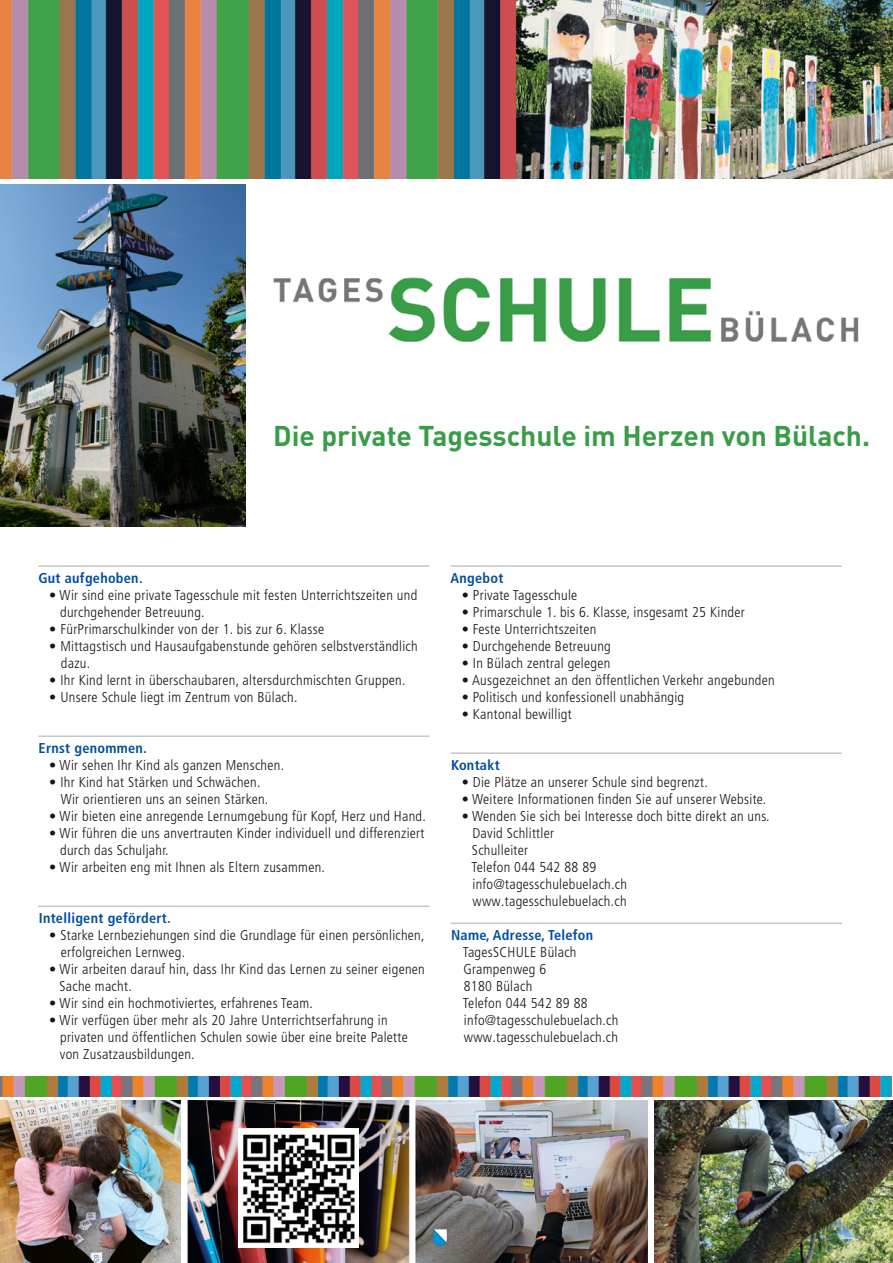
<style>
.page{position:relative;width:893px;height:1263px;background:#fff}
.page>*{position:absolute;margin:0;border:0;box-sizing:border-box;transform-origin:0 0}
.t1{font:700 28.2px "DIN Pro";color:#399d48}
.Grundschrift_Inhalt_Einzug_3mm{font:300 condensed 14.25px/17px "Frutiger LT Pro";letter-spacing:.02em;color:#181716}
.Titel_2_Inhalt{font:700 condensed 14.25px "Frutiger LT Pro";letter-spacing:.02em;color:#004e9e}
</style>
<div class="page">
<svg style="left:0;top:1076px;width:893px;height:187px"></svg>
<img style="left:13px;top:1076px;width:870px;height:1px">
<img style="left:0;top:1077px;width:892px;height:19px">
<img style="left:655px;top:1101px;width:238px;height:162px">
<img style="left:416px;top:1101px;width:232px;height:162px">
<img style="left:187px;top:1100px;width:223px;height:163px">
<img style="left:0;top:1101px;width:181px;height:162px">
<img style="left:238px;top:1128px;width:121px;height:119px">
<img style="left:0;top:0;width:893px;height:178px">
<img style="left:273px;top:277px;width:586px;height:65px">
<img style="left:0;top:185px;width:246px;height:341px">
<hr style="left:38px;top:565px;width:391px;height:2px;background:#c5c6c6">
<hr style="left:38px;top:735px;width:391px;height:2px;background:#c5c6c6">
<hr style="left:38px;top:905px;width:391px;height:2px;background:#c5c6c6">
<hr style="left:451px;top:565px;width:391px;height:2px;background:#c5c6c6">
<hr style="left:451px;top:752px;width:391px;height:2px;background:#c5c6c6">
<hr style="left:451px;top:922px;width:391px;height:2px;background:#c5c6c6">
<svg style="left:433px;top:1229px;width:14px;height:17px"></svg>
<p class="t1" style="left:273px;top:413px;width:599px">Die private Tagesschule im Herzen von Bülach.</p>
<p class="Titel_2_Inhalt" style="left:38px;top:569px;width:106px">Gut aufgehoben.</p>
<p class="Grundschrift_Inhalt_Einzug_3mm" style="left:60px;top:586px;width:359px;text-indent:-11px">• Wir sind eine private Tagesschule mit festen Unterrichtszeiten und durchgehender Betreuung.</p>
<p class="Grundschrift_Inhalt_Einzug_3mm" style="left:49px;top:620px;width:276px">• FürPrimarschulkinder von der 1. bis zur 6. Klasse</p>
<p class="Grundschrift_Inhalt_Einzug_3mm" style="left:61px;top:637px;width:358px;text-indent:-12px">• Mittagstisch und Hausaufgabenstunde gehören selbstverständlich dazu.</p>
<p class="Grundschrift_Inhalt_Einzug_3mm" style="left:49px;top:671px;width:358px">• Ihr Kind lernt in überschaubaren, altersdurchmischten Gruppen.</p>
<p class="Grundschrift_Inhalt_Einzug_3mm" style="left:49px;top:688px;width:250px">• Unsere Schule liegt im Zentrum von Bülach.</p>
<p class="Titel_2_Inhalt" style="left:39px;top:739px;width:110px">Ernst genommen.</p>
<p class="Grundschrift_Inhalt_Einzug_3mm" style="left:49px;top:756px;width:236px">• Wir sehen Ihr Kind als ganzen Menschen.</p>
<p class="Grundschrift_Inhalt_Einzug_3mm" style="left:61px;top:773px;width:209px;text-indent:-11px">• Ihr Kind hat Stärken und Schwächen.<br>Wir orientieren uns an seinen Stärken.</p>
<p class="Grundschrift_Inhalt_Einzug_3mm" style="left:49px;top:807px;width:378px">• Wir bieten eine anregende Lernumgebung für Kopf, Herz und Hand.</p>
<p class="Grundschrift_Inhalt_Einzug_3mm" style="left:60px;top:824px;width:366px;text-indent:-11px">• Wir führen die uns anvertrauten Kinder individuell und differenziert durch das Schuljahr.</p>
<p class="Grundschrift_Inhalt_Einzug_3mm" style="left:49px;top:858px;width:277px">• Wir arbeiten eng mit Ihnen als Eltern zusammen.</p>
<p class="Titel_2_Inhalt" style="left:39px;top:909px;width:134px">Intelligent gefördert.</p>
<p class="Grundschrift_Inhalt_Einzug_3mm" style="left:61px;top:926px;width:365px;text-indent:-12px">• Starke Lernbeziehungen sind die Grundlage für einen persönlichen, erfolgreichen Lernweg.</p>
<p class="Grundschrift_Inhalt_Einzug_3mm" style="left:59px;top:960px;width:367px;text-indent:-10px">• Wir arbeiten darauf hin, dass Ihr Kind das Lernen zu seiner eigenen<br>Sache macht.</p>
<p class="Grundschrift_Inhalt_Einzug_3mm" style="left:49px;top:994px;width:265px">• Wir sind ein hochmotiviertes, erfahrenes Team.</p>
<p class="Grundschrift_Inhalt_Einzug_3mm" style="left:60px;top:1011px;width:349px;text-indent:-11px">• Wir verfügen über mehr als 20 Jahre Unterrichtserfahrung in privaten und öffentlichen Schulen sowie über eine breite Palette von Zusatzausbildungen.</p>
<p class="Titel_2_Inhalt" style="left:451px;top:569px;width:54px">Angebot</p>
<p class="Grundschrift_Inhalt_Einzug_3mm" style="left:462px;top:586px;width:117px">• Private Tagesschule</p>
<p class="Grundschrift_Inhalt_Einzug_3mm" style="left:462px;top:603px;width:285px">• Primarschule 1. bis 6. Klasse, insgesamt 25 Kinder</p>
<p class="Grundschrift_Inhalt_Einzug_3mm" style="left:462px;top:620px;width:136px">• Feste Unterrichtszeiten</p>
<p class="Grundschrift_Inhalt_Einzug_3mm" style="left:462px;top:637px;width:151px">• Durchgehende Betreuung</p>
<p class="Grundschrift_Inhalt_Einzug_3mm" style="left:462px;top:654px;width:150px">• In Bülach zentral gelegen</p>
<p class="Grundschrift_Inhalt_Einzug_3mm" style="left:462px;top:671px;width:315px">• Ausgezeichnet an den öffentlichen Verkehr angebunden</p>
<p class="Grundschrift_Inhalt_Einzug_3mm" style="left:462px;top:688px;width:224px">• Politisch und konfessionell unabhängig</p>
<p class="Grundschrift_Inhalt_Einzug_3mm" style="left:462px;top:705px;width:111px">• Kantonal bewilligt</p>
<p class="Titel_2_Inhalt" style="left:451px;top:756px;width:50px">Kontakt</p>
<p class="Grundschrift_Inhalt_Einzug_3mm" style="left:462px;top:773px;width:248px">• Die Plätze an unserer Schule sind begrenzt.</p>
<p class="Grundschrift_Inhalt_Einzug_3mm" style="left:462px;top:790px;width:306px">• Weitere Informationen finden Sie auf unserer Website.</p>
<p class="Grundschrift_Inhalt_Einzug_3mm" style="left:471px;top:807px;width:300px;text-indent:-10px">• Wenden Sie sich bei Interesse doch bitte direkt an uns.<br>David Schlittler<br>Schulleiter<br>Telefon 044 542 88 89<br>info@tagesschulebuelach.ch www.tagesschulebuelach.ch</p>
<p class="Titel_2_Inhalt" style="left:451px;top:926px;width:144px">Name, Adresse, Telefon</p>
<p class="Grundschrift_Inhalt_Einzug_3mm" style="left:463px;top:943px;width:115px">TagesSCHULE Bülach</p>
<p class="Grundschrift_Inhalt_Einzug_3mm" style="left:464px;top:960px;width:84px">Grampenweg 6</p>
<p class="Grundschrift_Inhalt_Einzug_3mm" style="left:464px;top:977px;width:70px">8180 Bülach</p>
<p class="Grundschrift_Inhalt_Einzug_3mm" style="left:463px;top:994px;width:127px">Telefon 044 542 89 88</p>
<p class="Grundschrift_Inhalt_Einzug_3mm" style="left:464px;top:1011px;width:156px">info@tagesschulebuelach.ch</p>
<p class="Grundschrift_Inhalt_Einzug_3mm" style="left:464px;top:1028px;width:156px">www.tagesschulebuelach.ch</p>
</div>
